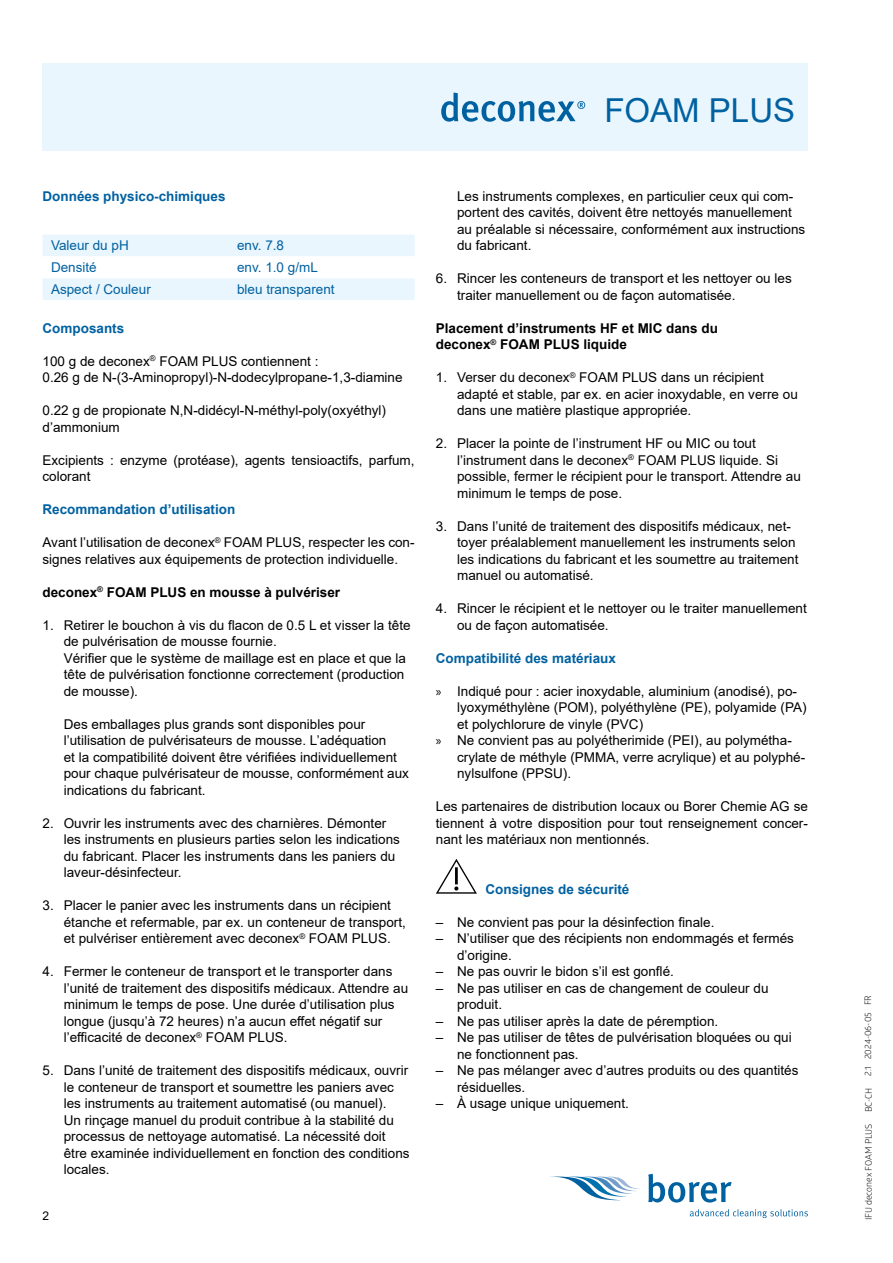
<style>
.page{position:relative;width:893px;height:1263px;background:#fff}
.page>*{position:absolute;margin:0;border:0;box-sizing:border-box;transform-origin:0 0}
.t1{font:33px "Arial";color:#0061a1}
.t2{font:13.5px/16.5px "Arial";color:#000}
.t3{font:700 13.5px "Arial";color:#0061a1}
.t4{font:700 13.5px/16.5px "Arial";color:#000}
.t5{font:13.5px "Arial";color:#0061a1}
.t6{font:12px "Arial";color:#000}
.t7{font:9px "Glober";color:#000}
.s1{font-family:"Myriad Pro"}
</style>
<div class="page">
<svg style="left:550px;top:1176px;width:91px;height:24px"></svg>
<svg style="left:648px;top:1174px;width:84px;height:28px"></svg>
<svg style="left:690px;top:1209px;width:118px;height:9px"></svg>
<div style="left:43px;top:64px;width:765px;height:87px;background:#eaf6fe"></div>
<svg style="left:441px;top:93px;width:144px;height:29px"></svg>
<svg style="left:43px;top:235px;width:372px;height:65px"></svg>
<svg style="left:436px;top:859px;width:41px;height:35px"></svg>
<h1 class="t1" style="left:604px;top:88px;width:192px">FOAM PLUS</h1>
<p class="t3" style="left:43px;top:186px;width:185px">Données physico-chimiques</p>
<p class="t5" style="left:51px;top:236px;width:79px">Valeur du pH</p>
<p class="t5" style="left:237px;top:236px;width:49px">env. 7.8</p>
<p class="t5" style="left:51px;top:258px;width:47px">Densité</p>
<p class="t5" style="left:237px;top:258px;width:82px">env. 1.0 g/mL</p>
<p class="t5" style="left:51px;top:280px;width:101px">Aspect / Couleur</p>
<p class="t5" style="left:237px;top:280px;width:99px">bleu transparent</p>
<p class="t3" style="left:43px;top:318px;width:83px">Composants</p>
<p class="t2" style="left:43px;top:352px;width:362px">100 g de deconex<sup>®</sup> FOAM PLUS contiennent :<br>0.26 g de N-(3-Aminopropyl)-N-dodecylpropane-1,3-diamine</p>
<p class="t2" style="left:43px;top:402px;width:345px">0.22 g de propionate N,N-didécyl-N-méthyl-poly(oxyéthyl) d’ammonium</p>
<p class="t2" style="left:43px;top:451px;width:374px">Excipients : enzyme (protéase), agents tensioactifs, parfum, colorant</p>
<p class="t3" style="left:43px;top:500px;width:194px">Recommandation d’utilisation</p>
<p class="t2" style="left:43px;top:534px;width:374px">Avant l’utilisation de deconex<sup>®</sup> FOAM PLUS, respecter les con&shy;signes relatives aux équipements de protection individuelle.</p>
<p class="t4" style="left:43px;top:584px;width:299px">deconex<sup>®</sup> FOAM PLUS en mousse à pulvériser</p>
<p class="t2" style="left:64px;top:616px;width:348px;text-indent:-21px">1. Retirer le bouchon à vis du flacon de 0.5 L et visser la tête de pulvérisation de mousse fournie.<br>Vérifier que le système de maillage est en place et que la tête de pulvérisation fonctionne correctement (production de mousse).</p>
<p class="t2" style="left:64px;top:715px;width:347px">Des emballages plus grands sont disponibles pour l’utilisation de pulvérisateurs de mousse. L’adéquation<br>et la compatibilité doivent être vérifiées individuellement pour chaque pulvérisateur de mousse, conformément aux indications du fabricant.</p>
<p class="t2" style="left:64px;top:814px;width:338px;text-indent:-21px">2. Ouvrir les instruments avec des charnières. Démonter les instruments en plusieurs parties selon les indications du fabricant. Placer les instruments dans les paniers du laveur-désinfecteur.</p>
<p class="t2" style="left:64px;top:897px;width:344px;text-indent:-21px">3. Placer le panier avec les instruments dans un récipient étanche et refermable, par ex. un conteneur de transport, et pulvériser entièrement avec deconex<sup>®</sup> FOAM PLUS.</p>
<p class="t2" style="left:64px;top:963px;width:346px;text-indent:-21px">4. Fermer le conteneur de transport et le transporter dans l’unité de traitement des dispositifs médicaux. Attendre au minimum le temps de pose. Une durée d’utilisation plus longue (jusqu’à 72 heures) n’a aucun effet négatif sur l’efficacité de deconex<sup>®</sup> FOAM PLUS.</p>
<p class="t2" style="left:64px;top:1062px;width:347px;text-indent:-21px">5. Dans l’unité de traitement des dispositifs médicaux, ouvrir le conteneur de transport et soumettre les paniers avec les instruments au traitement automatisé (ou manuel).<br>Un rinçage manuel du produit contribue à la stabilité du processus de nettoyage automatisé. La nécessité doit être examinée individuellement en fonction des conditions locales.</p>
<p class="t6" style="left:43px;top:1208px;width:8px">2</p>
<p class="t2" style="left:457px;top:187px;width:350px">Les instruments complexes, en particulier ceux qui com&shy;portent des cavités, doivent être nettoyés manuellement au préalable si nécessaire, conformément aux instructions du fabricant.</p>
<p class="t2" style="left:457px;top:270px;width:336px;text-indent:-21px">6. Rincer les conteneurs de transport et les nettoyer ou les traiter manuellement ou de façon automatisée.</p>
<p class="t4" style="left:436px;top:320px;width:284px">Placement d’instruments HF et MIC dans du deconex<sup>®</sup> FOAM PLUS liquide</p>
<p class="t2" style="left:457px;top:369px;width:342px;text-indent:-21px">1. Verser du deconex<sup>®</sup> FOAM PLUS dans un récipient adapté et stable, par ex. en acier inoxydable, en verre ou dans une matière plastique appropriée.</p>
<p class="t2" style="left:457px;top:435px;width:345px;text-indent:-21px">2. Placer la pointe de l’instrument HF ou MIC ou tout l’instrument dans le deconex<sup>®</sup> FOAM PLUS liquide. Si possible, fermer le récipient pour le transport. Attendre au minimum le temps de pose.</p>
<p class="t2" style="left:457px;top:517px;width:343px;text-indent:-21px">3. Dans l’unité de traitement des dispositifs médicaux, net&shy;toyer préalablement manuellement les instruments selon les indications du fabricant et les soumettre au traitement manuel ou automatisé.</p>
<p class="t2" style="left:457px;top:600px;width:351px;text-indent:-21px">4. Rincer le récipient et le nettoyer ou le traiter manuellement ou de façon automatisée.</p>
<p class="t3" style="left:436px;top:648px;width:182px">Compatibilité des matériaux</p>
<p class="t2" style="left:436px;top:682px;width:363px"><span class="s1">»</span> Indiqué pour : acier inoxydable, aluminium (anodisé), po-</p>
<p class="t2" style="left:457px;top:699px;width:351px">lyoxyméthylène (POM), polyéthylène (PE), polyamide (PA)</p>
<p class="t2" style="left:457px;top:715px;width:188px">et polychlorure de vinyle (PVC)</p>
<p class="t2" style="left:436px;top:732px;width:357px"><span class="s1">»</span> Ne convient pas au polyétherimide (PEI), au polymétha-</p>
<p class="t2" style="left:457px;top:748px;width:350px">crylate de méthyle (PMMA, verre acrylique) et au polyphé-</p>
<p class="t2" style="left:457px;top:765px;width:116px">nylsulfone (PPSU).</p>
<p class="t2" style="left:436px;top:798px;width:374px;text-align:justify">Les partenaires de distribution locaux ou Borer Chemie AG se tiennent à votre disposition pour tout renseignement concer&shy;nant les matériaux non mentionnés.</p>
<p class="t3" style="left:485px;top:879px;width:146px">Consignes de sécurité</p>
<p class="t2" style="left:436px;top:913px;width:280px">– Ne convient pas pour la désinfection finale.</p>
<p class="t2" style="left:457px;top:930px;width:338px;text-indent:-21px">– N’utiliser que des récipients non endommagés et fermés d’origine.</p>
<p class="t2" style="left:436px;top:963px;width:240px">– Ne pas ouvrir le bidon s’il est gonflé.</p>
<p class="t2" style="left:457px;top:979px;width:313px;text-indent:-21px">– Ne pas utiliser en cas de changement de couleur du produit.</p>
<p class="t2" style="left:436px;top:1012px;width:284px">– Ne pas utiliser après la date de péremption.</p>
<p class="t2" style="left:457px;top:1029px;width:336px;text-indent:-21px">– Ne pas utiliser de têtes de pulvérisation bloquées ou qui ne fonctionnent pas.</p>
<p class="t2" style="left:457px;top:1062px;width:343px;text-indent:-21px">– Ne pas mélanger avec d’autres produits ou des quantités résiduelles.</p>
<p class="t2" style="left:436px;top:1095px;width:195px">– À usage unique uniquement.</p>
<p class="t7" style="left:862px;top:1076px;width:82px;rotate:-90deg">2.1 2024-06-05 FR</p>
<p class="t7" style="left:862px;top:1112px;width:26px;rotate:-90deg">BC-CH</p>
<p class="t7" style="left:862px;top:1220px;width:98px;rotate:-90deg">IFU deconex FOAM PLUS</p>
</div>
